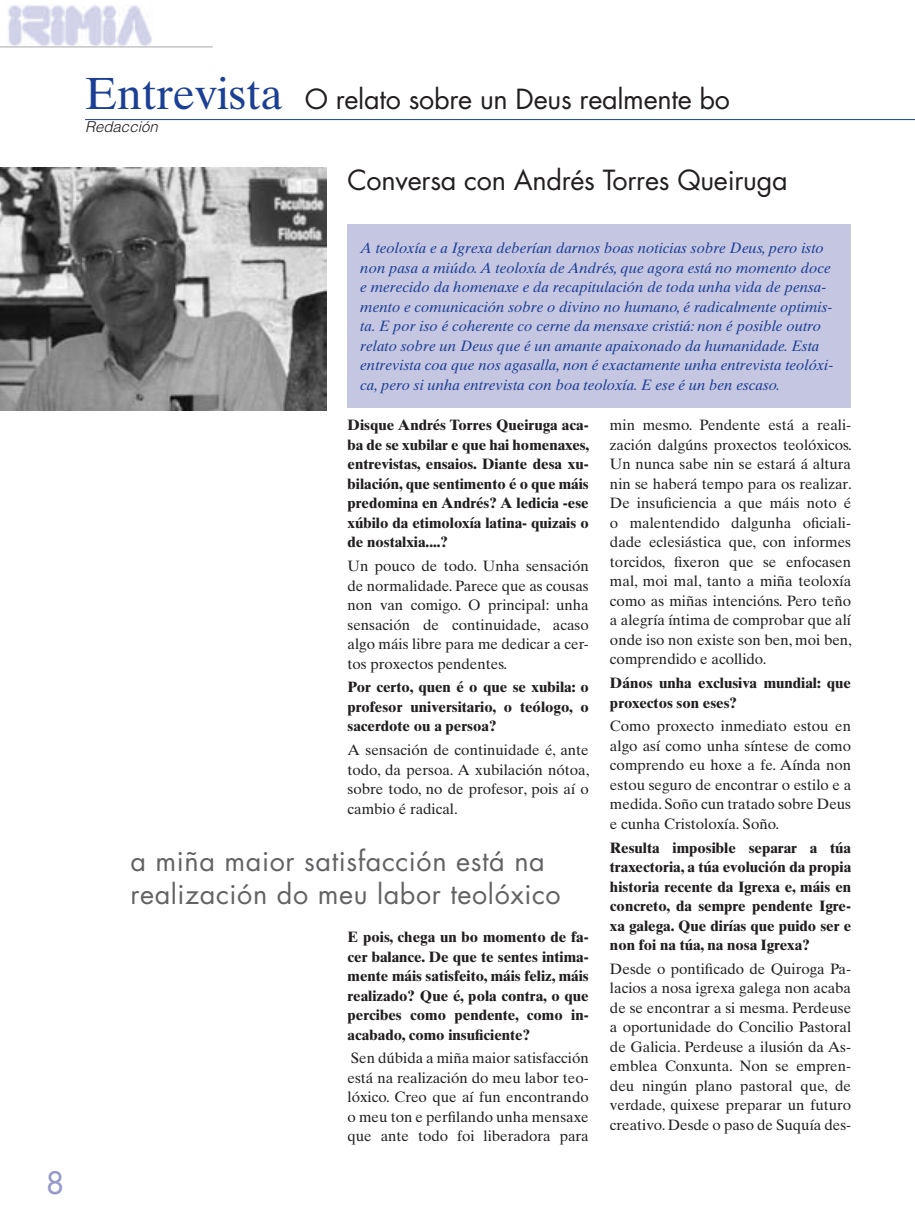
<style>
.page{position:relative;width:915px;height:1212px;background:#fff}
.page>*{position:absolute;margin:0;border:0;box-sizing:border-box;transform-origin:0 0}
.t1{font:500 30px "Futura Std";color:#979aca}
.t2{font:27px "Futura Std";letter-spacing:-.01em;color:#231f20}
.t3{font:27px/33px "Futura Std";letter-spacing:.02em;color:#636366}
.t4{font:15px/19.5px "Times Ten LT Std";color:#231f20;text-align:justify}
.t5{font:700 15px/19.5px "Times Ten LT Std";color:#231f20;text-align:justify}
.t6{font:italic 15px/19.5px "Times Ten LT Std";color:#1b3f94}
.t7{font:italic 300 15px "Helvetica LT Std";color:#231f20}
.s1{font-family:"Times Ten LT Std";font-size:45px;color:#1b3f94}
</style>
<div class="page">
<img style="left:8px;top:5px;width:144px;height:41px">
<hr style="left:0;top:47px;width:213px;height:1px;background:#a8a9ad">
<hr style="left:85px;top:119px;width:829px;height:1px;background:#1b3f94">
<img style="left:0;top:167px;width:326px;height:244px">
<div style="left:347px;top:224px;width:503px;height:183px;background:#c5c6e1"></div>
<h1 class="t1" style="left:46px;top:1164px;width:19px">8</h1>
<h2 class="t2" style="left:85px;top:82px;width:646px"><span class="s1">Entrevista</span> O relato sobre un Deus realmente bo</h2>
<p class="t7" style="left:85px;top:117px;width:74px">Redacción</p>
<h2 class="t2" style="left:347px;top:163px;width:441px">Conversa con Andrés Torres Queiruga</h2>
<p class="t6" style="left:360px;top:238px;width:474px">A teoloxía e a Igrexa deberían darnos boas noticias sobre Deus, pero isto non pasa a miúdo. A teoloxía de Andrés, que agora está no momento doce e merecido da homenaxe e da recapitulación de toda unha vida de pensa&shy;mento e comunicación sobre o divino no humano, é radicalmente optimis&shy;ta. E por iso é coherente co cerne da mensaxe cristiá: non é posible outro relato sobre un Deus que é un amante apaixonado da humanidade. Esta entrevista coa que nos agasalla, non é exactamente unha entrevista teolóxi&shy;ca, pero si unha entrevista con boa teoloxía. E ese é un ben escaso.</p>
<p class="t5" style="left:347px;top:415px;width:243px">Disque Andrés Torres Queiruga aca&shy;ba de se xubilar e que hai homenaxes, entrevistas, ensaios. Diante desa xu&shy;bilación, que sentimento é o que máis predomina en Andrés? A ledicia -ese xúbilo da etimoloxía latina- quizais o de nostalxia....?</p>
<p class="t4" style="left:347px;top:556px;width:242px">Un pouco de todo. Unha sensación de normalidade. Parece que as cousas non van comigo. O principal: unha sensación de continuidade, acaso algo máis libre para me dedicar a cer&shy;tos proxectos pendentes.</p>
<p class="t5" style="left:347px;top:677px;width:242px">Por certo, quen é o que se xubila: o profesor universitario, o teólogo, o sacerdote ou a persoa?</p>
<p class="t4" style="left:347px;top:740px;width:243px">A sensación de continuidade é, ante todo, da persoa. A xubilación nótoa, sobre todo, no de profesor, pois aí o cambio é radical.</p>
<h2 class="t3" style="left:130px;top:844px;width:432px">a miña maior satisfacción está na realización do meu labor teolóxico</h2>
<p class="t5" style="left:347px;top:927px;width:242px">E pois, chega un bo momento de fa&shy;cer balance. De que te sentes intima&shy;mente máis satisfeito, máis feliz, máis realizado? Que é, pola contra, o que percibes como pendente, como in&shy;acabado, como insuficiente?</p>
<p class="t4" style="left:347px;top:1048px;width:242px">Sen dúbida a miña maior satisfacción está na realización do meu labor teo&shy;lóxico. Creo que aí fun encontrando o meu ton e perfilando unha mensaxe que ante todo foi liberadora para</p>
<p class="t4" style="left:609px;top:415px;width:243px">min mesmo. Pendente está a reali&shy;zación dalgúns proxectos teolóxicos.<br>Un nunca sabe nin se estará á altura nin se haberá tempo para os realizar.<br>De insuficiencia a que máis noto é o malentendido dalgunha oficiali&shy;dade eclesiástica que, con informes torcidos, fixeron que se enfocasen mal, moi mal, tanto a miña teoloxía como as miñas intencións. Pero teño a alegría íntima de comprobar que alí onde iso non existe son ben, moi ben, comprendido e acollido.</p>
<p class="t5" style="left:609px;top:673px;width:242px">Dános unha exclusiva mundial: que proxectos son eses?</p>
<p class="t4" style="left:609px;top:716px;width:242px">Como proxecto inmediato estou en algo así como unha síntese de como comprendo eu hoxe a fe. Aínda non estou seguro de encontrar o estilo e a medida. Soño cun tratado sobre Deus e cunha Cristoloxía. Soño.</p>
<p class="t5" style="left:609px;top:837px;width:242px">Resulta imposible separar a túa traxectoria, a túa evolución da propia historia recente da Igrexa e, máis en concreto, da sempre pendente Igre&shy;xa galega. Que dirías que puido ser e non foi na túa, na nosa Igrexa?</p>
<p class="t4" style="left:609px;top:959px;width:242px">Desde o pontificado de Quiroga Pa&shy;lacios a nosa igrexa galega non acaba de se encontrar a si mesma. Perdeuse a oportunidade do Concilio Pastoral de Galicia. Perdeuse a ilusión da As&shy;emblea Conxunta. Non se empren&shy;deu ningún plano pastoral que, de verdade, quixese preparar un futuro creativo. Desde o paso de Suquía des-</p>
</div>
